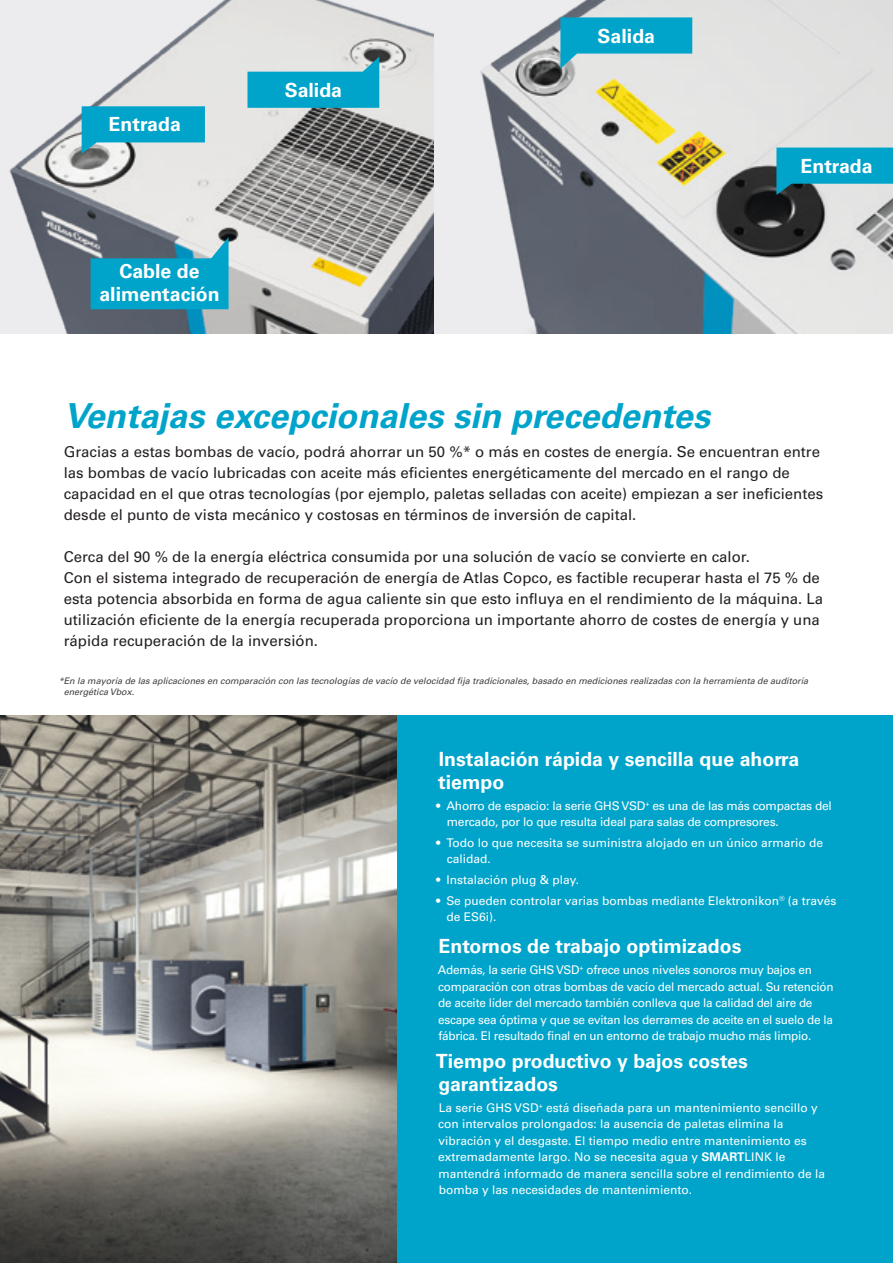
<style>
.page{position:relative;width:893px;height:1263px;background:#fff}
.page>*{position:absolute;margin:0;border:0;box-sizing:border-box;transform-origin:0 0}
.t1{font:italic 700 34.5px "Univers LT Std";color:#00a4ca}
.t2{font:700 19.5px/23.4px "Univers LT Std";color:#fff}
.t3{font:15px/21px "Univers LT Std";color:#231f20}
.t4{font:12px/16.5px "Univers LT Std";color:#fff}
.t5{font:12px/16.5px "Univers LT Std";letter-spacing:-.02em;color:#fff}
.t6{font:italic 9px/10.8px "Univers LT Std";color:#3e3e3f}
.s1{font-weight:700}
</style>
<div class="page">
<img style="left:434px;top:0;width:459px;height:334px">
<svg style="left:0;top:0;width:434px;height:334px;background:#bbbcbc"></svg>
<img style="left:0;top:715px;width:398px;height:548px">
<div style="left:398px;top:715px;width:495px;height:548px;background:#00a4ca"></div>
<svg style="left:247px;top:57px;width:132px;height:51px;background:#3db4cf"></svg>
<svg style="left:560px;top:17px;width:132px;height:52px;background:#41b5d0"></svg>
<svg style="left:776px;top:148px;width:117px;height:47px;background:#26a5c2"></svg>
<svg style="left:82px;top:106px;width:123px;height:48px;background:#31aecb"></svg>
<svg style="left:91px;top:237px;width:138px;height:72px;background:#229cba"></svg>
<h2 class="t2" style="left:109px;top:113px;width:74px">Entrada</h2>
<h2 class="t2" style="left:99px;top:259px;width:122px;text-align:center">Cable de alimentación</h2>
<h2 class="t2" style="left:285px;top:78px;width:59px">Salida</h2>
<h2 class="t2" style="left:598px;top:24px;width:59px">Salida</h2>
<h2 class="t2" style="left:800px;top:154px;width:74px">Entrada</h2>
<h1 class="t1" style="left:64px;top:395px;width:656px">Ventajas excepcionales sin precedentes</h1>
<p class="t3" style="left:64px;top:442px;width:761px">Gracias a estas bombas de vacío, podrá ahorrar un 50 %* o más en costes de energía. Se encuentran entre las bombas de vacío lubricadas con aceite más eficientes energéticamente del mercado en el rango de capacidad en el que otras tecnologías (por ejemplo, paletas selladas con aceite) empiezan a ser ineficientes desde el punto de vista mecánico y costosas en términos de inversión de capital.</p>
<p class="t3" style="left:64px;top:547px;width:761px">Cerca del 90 % de la energía eléctrica consumida por una solución de vacío se convierte en calor.<br>Con el sistema integrado de recuperación de energía de Atlas Copco, es factible recuperar hasta el 75 % de esta potencia absorbida en forma de agua caliente sin que esto influya en el rendimiento de la máquina. La utilización eficiente de la energía recuperada proporciona un importante ahorro de costes de energía y una rápida recuperación de la inversión.</p>
<p class="t6" style="left:64px;top:675px;width:748px;text-indent:-5px">*En la mayoría de las aplicaciones en comparación con las tecnologías de vacío de velocidad fija tradicionales,basado en mediciones realizadas con la herramienta de auditoría energética Vbox.</p>
<h2 class="t2" style="left:438px;top:747px;width:362px">Instalación rápida y sencilla que ahorra tiempo</h2>
<p class="t5" style="left:447px;top:797px;width:387px;text-indent:-11px">• Ahorro de espacio: la serie GHS VSD<sup>+</sup> es una de las más compactas del mercado, por lo que resulta ideal para salas de compresores.</p>
<p class="t4" style="left:447px;top:834px;width:378px;text-indent:-10px">• Todo lo que necesita se suministra alojado en un único armario de calidad.</p>
<p class="t4" style="left:436px;top:872px;width:144px">• Instalación plug &amp; play.</p>
<p class="t4" style="left:447px;top:892px;width:391px;text-indent:-10px">• Se pueden controlar varias bombas mediante Elektronikon<sup>®</sup> (a través de ES6i).</p>
<h2 class="t2" style="left:438px;top:935px;width:304px">Entornos de trabajo optimizados</h2>
<p class="t5" style="left:438px;top:962px;width:397px">Además, la serie GHS VSD<sup>+</sup> ofrece unos niveles sonoros muy bajos en comparación con otras bombas de vacío del mercado actual. Su retención de aceite líder del mercado también conlleva que la calidad del aire de escape sea óptima y que se evitan los derrames de aceite en el suelo de la fábrica. El resultado final en un entorno de trabajo mucho más limpio.</p>
<h2 class="t2" style="left:436px;top:1049px;width:313px">Tiempo productivo y bajos costes garantizados</h2>
<p class="t4" style="left:438px;top:1099px;width:388px">La serie GHS VSD<sup>+</sup> está diseñada para un mantenimiento sencillo y con intervalos prolongados: la ausencia de paletas elimina la vibración y el desgaste. El tiempo medio entre mantenimiento es extremadamente largo. No se necesita agua y <span class="s1">SMART</span>LINK le mantendrá informado de manera sencilla sobre el rendimiento de la bomba y las necesidades de mantenimiento.</p>
</div>
